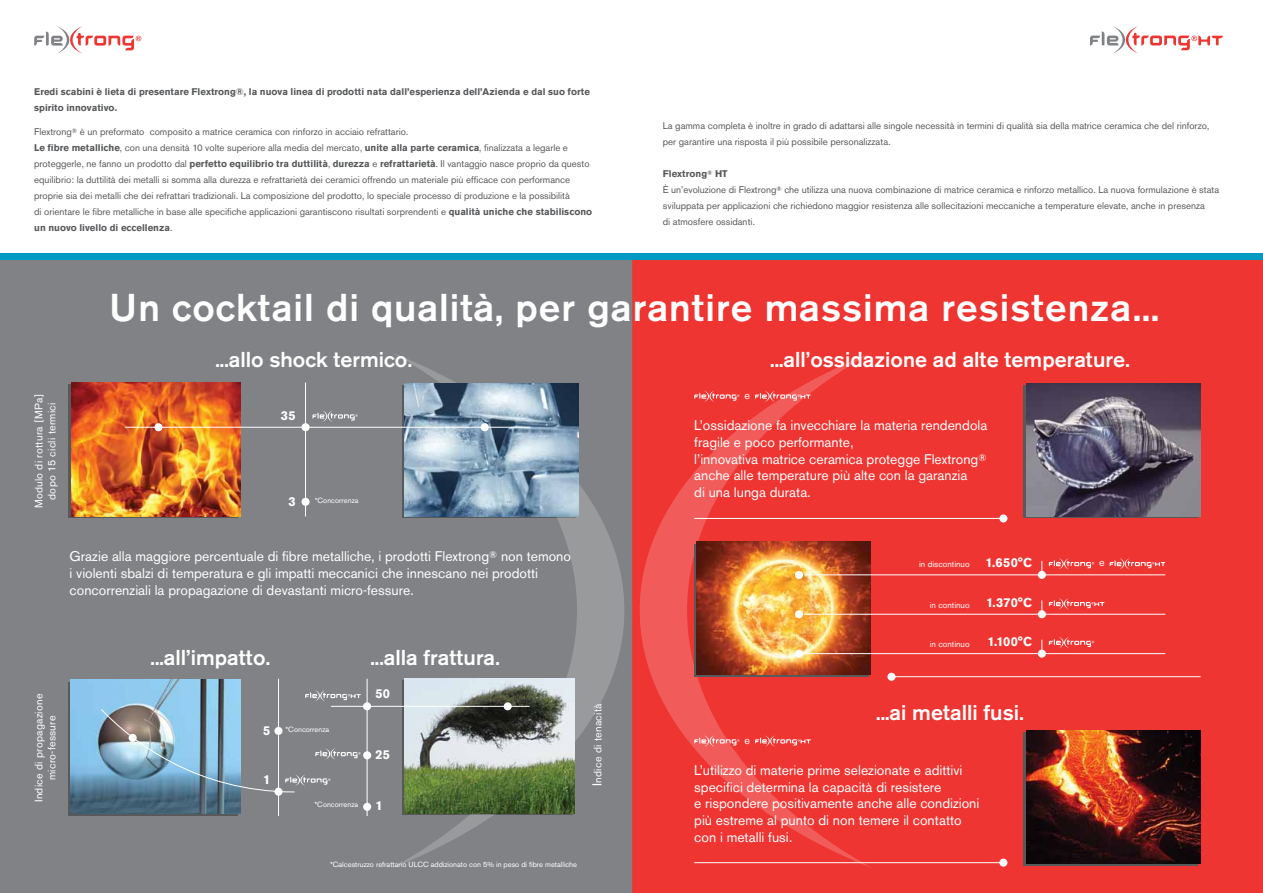
<style>
.page{position:relative;width:1263px;height:893px;background:#fff}
.page>*{position:absolute;margin:0;border:0;box-sizing:border-box;transform-origin:0 0}
.t1{font:500 38.4px "Akzidenz Grotesk BQ";letter-spacing:.025em;color:#fff}
.t2{font:500 21.3px "Akzidenz Grotesk BQ";color:#fff}
.t3{font:13.95px/16.6px "Akzidenz Grotesk BQ";color:#fff}
.t4{font:700 12.9px "Akzidenz Grotesk BQ";letter-spacing:.025em;color:#fff}
.t5{font:10.65px/12.8px "Akzidenz Grotesk BQ";letter-spacing:.025em;color:#fff;text-align:center}
.t6{font:9.6px/16px "Akzidenz Grotesk BQ";color:#58595b}
.t7{font:700 9.6px/16px "Akzidenz Grotesk BQ";color:#58595b}
.t8{font:8.55px "Akzidenz Grotesk BQ";color:#fff}
.t9{font:7.5px "Akzidenz Grotesk BQ";color:#fff}
.s1{font-weight:700}
.s2{font-size:12.9px}
.s3{font-weight:700;font-size:12.9px}
</style>
<div class="page">
<div style="left:0;top:258px;width:632px;height:635px;background:#808285"></div>
<svg style="left:69px;top:384px;width:169px;height:134px"></svg>
<svg style="left:68px;top:682px;width:170px;height:133px"></svg>
<svg style="left:391px;top:354px;width:233px;height:513px"></svg>
<img style="left:404px;top:679px;width:171px;height:134px">
<img style="left:71px;top:383px;width:169px;height:133px">
<img style="left:404px;top:383px;width:174px;height:133px">
<img style="left:70px;top:680px;width:170px;height:133px">
<hr style="left:305px;top:383px;width:1px;height:133px;background:#fff">
<hr style="left:125px;top:427px;width:405px;height:1px;background:#fff">
<hr style="left:331px;top:706px;width:199px;height:1px;background:#fff">
<div style="left:301px;top:423px;width:9px;height:8px;background:#fff;border-radius:50%"></div>
<div style="left:363px;top:702px;width:8px;height:8px;background:#fff;border-radius:50%"></div>
<div style="left:154px;top:423px;width:9px;height:8px;background:#fff;border-radius:50%"></div>
<div style="left:504px;top:702px;width:8px;height:8px;background:#fff;border-radius:50%"></div>
<div style="left:481px;top:423px;width:8px;height:8px;background:#fff;border-radius:50%"></div>
<div style="left:274px;top:788px;width:8px;height:8px;background:#fff;border-radius:50%"></div>
<hr style="left:278px;top:679px;width:1px;height:137px;background:#fff">
<hr style="left:367px;top:679px;width:1px;height:137px;background:#fff">
<div style="left:301px;top:498px;width:9px;height:8px;background:#fff;border-radius:50%"></div>
<div style="left:363px;top:803px;width:8px;height:8px;background:#fff;border-radius:50%"></div>
<div style="left:363px;top:751px;width:8px;height:8px;background:#fff;border-radius:50%"></div>
<svg style="left:34px;top:26px;width:107px;height:28px"></svg>
<svg style="left:312px;top:411px;width:46px;height:11px"></svg>
<svg style="left:101px;top:709px;width:260px;height:83px"></svg>
<div style="left:0;top:254px;width:632px;height:6px;background:#009ac2"></div>
<svg style="left:305px;top:690px;width:56px;height:11px"></svg>
<div style="left:632px;top:258px;width:631px;height:635px;background:#ee3532"></div>
<svg style="left:640px;top:353px;width:233px;height:515px"></svg>
<svg style="left:1024px;top:732px;width:174px;height:133px"></svg>
<img style="left:1026px;top:730px;width:174px;height:133px">
<hr style="left:694px;top:862px;width:310px;height:1px;background:#fff">
<div style="left:999px;top:859px;width:8px;height:8px;background:#fff;border-radius:50%"></div>
<div style="left:1023px;top:385px;width:175px;height:133px;background:linear-gradient(to bottom,#58595b,#58595b)"></div>
<svg style="left:694px;top:544px;width:174px;height:132px"></svg>
<img style="left:1026px;top:383px;width:174px;height:133px">
<img style="left:696px;top:542px;width:174px;height:132px">
<hr style="left:694px;top:518px;width:310px;height:1px;background:#fff">
<div style="left:999px;top:514px;width:8px;height:8px;background:#fff;border-radius:50%"></div>
<hr style="left:891px;top:676px;width:309px;height:1px;background:#fff">
<div style="left:887px;top:673px;width:8px;height:8px;background:#fff;border-radius:50%"></div>
<svg style="left:694px;top:390px;width:45px;height:12px"></svg>
<svg style="left:1049px;top:558px;width:45px;height:12px"></svg>
<svg style="left:694px;top:735px;width:45px;height:12px"></svg>
<hr style="left:804px;top:614px;width:361px;height:1px;background:#fff">
<div style="left:1038px;top:610px;width:8px;height:8px;background:#fff;border-radius:50%"></div>
<div style="left:795px;top:610px;width:8px;height:8px;background:#fff;border-radius:50%"></div>
<hr style="left:804px;top:653px;width:361px;height:1px;background:#fff">
<div style="left:1038px;top:650px;width:8px;height:8px;background:#fff;border-radius:50%"></div>
<div style="left:795px;top:650px;width:8px;height:8px;background:#fff;border-radius:50%"></div>
<svg style="left:1049px;top:637px;width:45px;height:11px"></svg>
<hr style="left:804px;top:575px;width:361px;height:1px;background:#fff">
<div style="left:1038px;top:571px;width:8px;height:8px;background:#fff;border-radius:50%"></div>
<div style="left:795px;top:571px;width:8px;height:8px;background:#fff;border-radius:50%"></div>
<div style="left:632px;top:254px;width:631px;height:6px;background:#009ac2"></div>
<svg style="left:1090px;top:26px;width:133px;height:28px"></svg>
<svg style="left:755px;top:391px;width:56px;height:11px"></svg>
<svg style="left:1109px;top:558px;width:56px;height:11px"></svg>
<svg style="left:1049px;top:598px;width:55px;height:11px"></svg>
<svg style="left:755px;top:735px;width:56px;height:12px"></svg>
<p class="t7" style="left:34px;top:84px;width:557px">Eredi scabini è lieta di presentare Flextrong®, la nuova linea di prodotti nata dall’esperienza dell’Azienda e dal suo forte spirito innovativo.</p>
<p class="t6" style="left:34px;top:123px;width:559px">Flextrong<sup>®</sup> è un preformato composito a matrice ceramica con rinforzo in acciaio refrattario.<br><span class="s1">Le fibre metalliche</span>, con una densità 10 volte superiore alla media del mercato, <span class="s1">unite alla parte ceramica</span>, finalizzata a legarle e proteggerle, ne fanno un prodotto dal <span class="s1">perfetto equilibrio tra duttilità</span>, <span class="s1">durezza</span> e <span class="s1">refrattarietà</span>. Il vantaggio nasce proprio da questo equilibrio: la duttilità dei metalli si somma alla durezza e refrattarietà dei ceramici offrendo un materiale più efficace con performance proprie sia dei metalli che dei refrattari tradizionali. La composizione del prodotto, lo speciale processo di produzione e la possibilità<br>di orientare le fibre metalliche in base alle specifiche applicazioni garantiscono risultati sorprendenti e <span class="s1">qualità uniche che stabiliscono un nuovo livello di eccellenza</span>.</p>
<p class="t6" style="left:663px;top:118px;width:548px">La gamma completa è inoltre in grado di adattarsi alle singole necessità in termini di qualità sia della matrice ceramica che del rinforzo, per garantire una risposta il più possibile personalizzata.</p>
<p class="t6" style="left:663px;top:166px;width:558px"><span class="s1">Flextrong</span><sup>®</sup> <span class="s1">HT<br></span>È un’evoluzione di Flextrong<sup>®</sup> che utilizza una nuova combinazione di matrice ceramica e rinforzo metallico. La nuova formulazione è stata sviluppata per applicazioni che richiedono maggior resistenza alle sollecitazioni meccaniche a temperature elevate, anche in presenza<br>di atmosfere ossidanti.</p>
<h1 class="t1" style="left:109px;top:284px;width:1051px">Un cocktail di qualità, per garantire massima resistenza...</h1>
<p class="t5" style="left:33px;top:508px;width:116px;rotate:-90deg">Modulo di rottura [MPa] dopo 15 cicli termici</p>
<h2 class="t2" style="left:215px;top:347px;width:198px">...allo shock termico.</h2>
<h3 class="t4" style="left:281px;top:408px;width:16px">35</h3>
<h3 class="t4" style="left:288px;top:494px;width:9px">3</h3>
<p class="t9" style="left:315px;top:495px;width:45px">*Concorrenza</p>
<p class="t3" style="left:70px;top:548px;width:503px">Grazie alla maggiore percentuale di fibre metalliche, i prodotti Flextrong<sup>®</sup> non temono i violenti sbalzi di temperatura e gli impatti meccanici che innescano nei prodotti concorrenziali la propagazione di devastanti micro-fessure.</p>
<p class="t5" style="left:33px;top:802px;width:110px;rotate:-90deg">Indice di propagazione micro-fessure</p>
<h2 class="t2" style="left:151px;top:645px;width:121px">...all’impatto.</h2>
<h3 class="t4" style="left:263px;top:723px;width:9px">5</h3>
<h3 class="t4" style="left:263px;top:772px;width:9px">1</h3>
<p class="t9" style="left:285px;top:725px;width:45px">*Concorrenza</p>
<h2 class="t2" style="left:370px;top:645px;width:131px">...alla frattura.</h2>
<h3 class="t4" style="left:375px;top:686px;width:16px">50</h3>
<h3 class="t4" style="left:375px;top:747px;width:16px">25</h3>
<p class="t9" style="left:314px;top:800px;width:45px">*Concorrenza</p>
<h3 class="t4" style="left:375px;top:798px;width:9px">1</h3>
<p class="t5" style="left:591px;top:786px;width:84px;rotate:-90deg"><span class="s2">I</span>ndice di tenacità</p>
<p class="t9" style="left:330px;top:860px;width:248px">*Calcestruzzo refrattario ULCC addizionato con 5% in peso di fibre metalliche</p>
<p class="t5" style="left:745px;top:389px;width:7px">e</p>
<h2 class="t2" style="left:770px;top:347px;width:361px">...all’ossidazione ad alte temperature.</h2>
<h3 class="t3" style="left:694px;top:417px;width:295px">L’ossidazione fa invecchiare la materia rendendola fragile e poco performante,<br>l’innovativa matrice ceramica protegge Flextrong<sup>® </sup>anche alle temperature più alte con la garanzia<br>di una lunga durata.</h3>
<p class="t8" style="left:919px;top:559px;width:114px">in discontinuo <span class="s3">1.650°C</span></p>
<p class="t8" style="left:930px;top:600px;width:41px">in continuo</p>
<h3 class="t4" style="left:986px;top:595px;width:47px">1.370°C</h3>
<p class="t8" style="left:930px;top:639px;width:41px">in continuo</p>
<h3 class="t4" style="left:988px;top:634px;width:46px">1.100°C</h3>
<p class="t5" style="left:745px;top:734px;width:7px">e</p>
<h2 class="t2" style="left:876px;top:699px;width:149px">...ai metalli fusi.</h2>
<h3 class="t3" style="left:694px;top:762px;width:287px">L’utilizzo di materie prime selezionate e adittivi specifici determina la capacità di resistere<br>e rispondere positivamente anche alle condizioni più estreme al punto di non temere il contatto con i metalli fusi.</h3>
<p class="t5" style="left:1099px;top:556px;width:7px">e</p>
</div>
